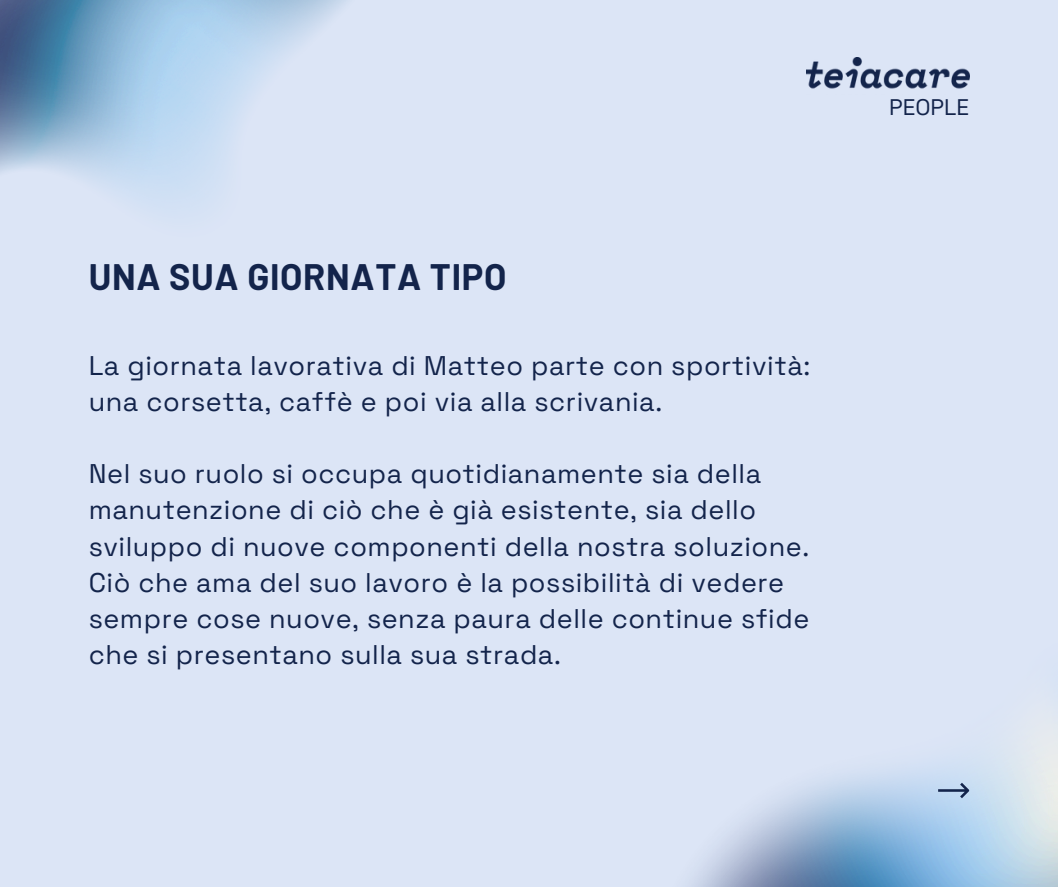
<style>
.page{position:relative;width:1058px;height:887px;background:#fff}
.page>*{position:absolute;margin:0;border:0;box-sizing:border-box;transform-origin:0 0}
.t1{font:700 36px "Barlow";letter-spacing:.02em;color:#13244b}
.t2{font:27px/36px "Space Grotesk";letter-spacing:.02em;color:#13244b}
.t3{font:22.65px "Space Grotesk";color:#13244b}
</style>
<div class="page">
<div style="left:0;top:0;width:1058px;height:886px;background:#dce5f6"></div>
<img style="left:0;top:0;width:347px;height:204px">
<img style="left:691px;top:740px;width:367px;height:146px">
<img style="left:806px;top:57px;width:163px;height:32px">
<svg style="left:938px;top:782px;width:31px;height:16px"></svg>
<h1 class="t1" style="left:89px;top:254px;width:419px">UNA SUA GIORNATA TIPO</h1>
<p class="t2" style="left:89px;top:348px;width:723px">La giornata lavorativa di Matteo parte con sportività: una corsetta, caffè e poi via alla scrivania.</p>
<p class="t2" style="left:89px;top:456px;width:722px">Nel suo ruolo si occupa quotidianamente sia della manutenzione di ciò che è già esistente, sia dello sviluppo di nuove componenti della nostra soluzione.<br>Ciò che ama del suo lavoro è la possibilità di vedere sempre cose nuove, senza paura delle continue sfide che si presentano sulla sua strada.</p>
<p class="t3" style="left:889px;top:92px;width:81px">PEOPLE</p>
</div>
